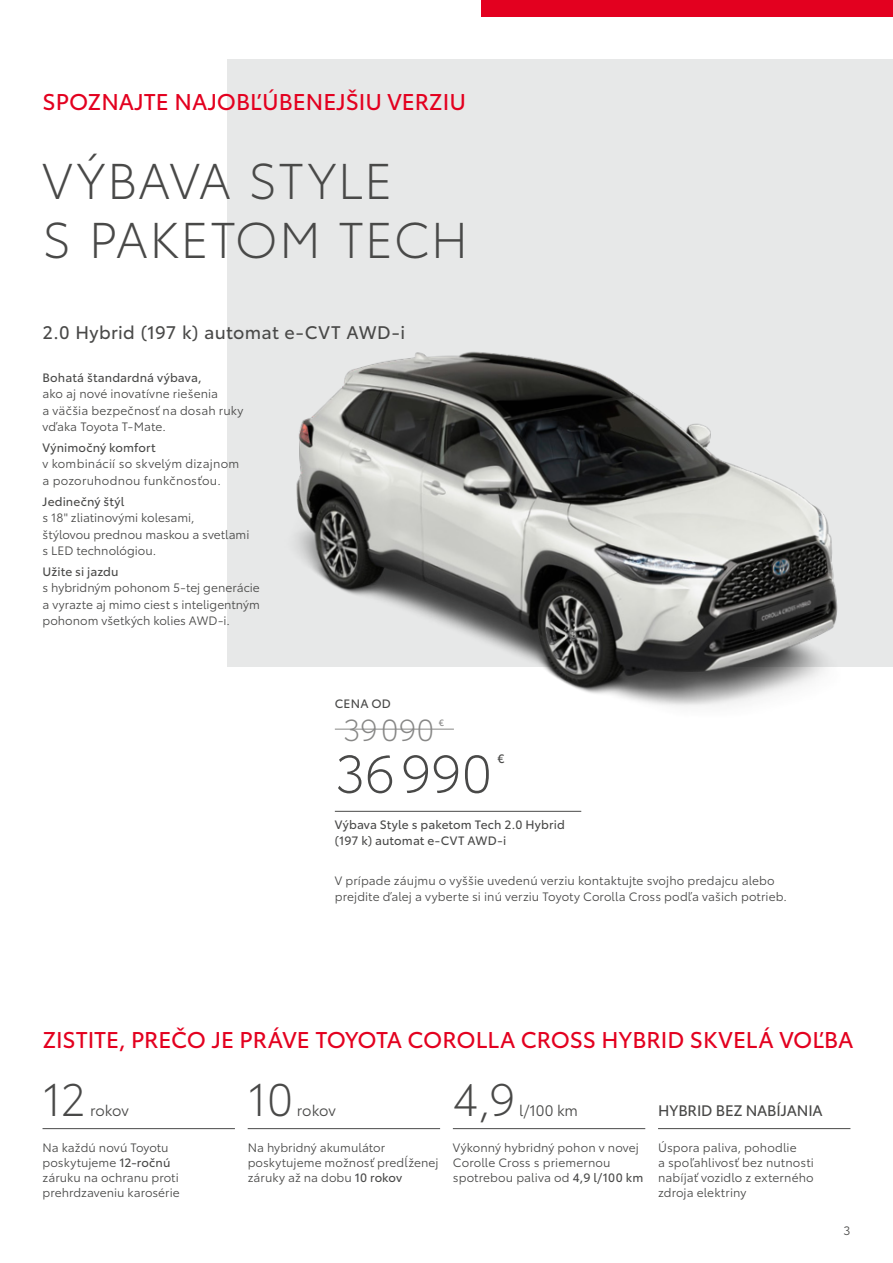
<style>
.page{position:relative;width:893px;height:1263px;background:#fff}
.page>*{position:absolute;margin:0;border:0;box-sizing:border-box;transform-origin:0 0}
.t1{font:300 52.5px "Toyota Type";letter-spacing:.005em;color:#494948}
.t2{font:300 49.5px/59.4px "Toyota Type";letter-spacing:.02em;color:#494948}
.t3{font:300 45px "Toyota Type";color:#494948}
.t4{font:300 30px "Toyota Type";letter-spacing:.015em;color:#878786}
.t5{font:22.5px "Toyota Type";color:#e3001f}
.t6{font:18px "Toyota Type";letter-spacing:.02em;color:#494948}
.t7{font:15px "Toyota Type";letter-spacing:-.01em;color:#494948}
.t8{font:15px "Toyota Type";letter-spacing:-.005em;color:#494948}
.t9{font:12px/15px "Toyota Type";letter-spacing:.005em;color:#494948}
.t10{font:12px/16.5px "Toyota Type";letter-spacing:.01em;color:#494948}
.t11{font:9px "Toyota Type";color:#878786}
.s1{font-style:inherit}
</style>
<div class="page">
<div style="left:227px;top:60px;width:666px;height:607px;background:#e7e8e8"></div>
<img style="left:296px;top:351px;width:542px;height:461px">
<div style="left:481px;top:0;width:412px;height:17px;background:#e3001f"></div>
<hr style="left:335px;top:811px;width:246px;height:1px;background:#494948">
<hr style="left:335px;top:729px;width:119px;height:1px;background:#878786">
<hr style="left:43px;top:1128px;width:192px;height:1px;background:#494948">
<hr style="left:248px;top:1128px;width:192px;height:1px;background:#494948">
<hr style="left:453px;top:1128px;width:192px;height:1px;background:#494948">
<hr style="left:658px;top:1128px;width:192px;height:1px;background:#494948">
<h3 class="t5" style="left:43px;top:86px;width:425px">SPOZNAJTE NAJOBĽÚBENEJŠIU VERZIU</h3>
<h2 class="t2" style="left:43px;top:148px;width:427px">VÝBAVA STYLE<br>S PAKETOM TECH</h2>
<h3 class="t6" style="left:43px;top:319px;width:364px">2.0 Hybrid (197 k) automat e‑CVT AWD‑i</h3>
<p class="t10" style="left:43px;top:368px;width:161px">Bohatá štandardná výbava,</p>
<p class="t9" style="left:43px;top:385px;width:202px;line-height:16.5px">ako aj nové inovatívne riešenia<br>a väčšia bezpečnosť na dosah ruky vďaka Toyota T‑Mate.</p>
<p class="t10" style="left:43px;top:438px;width:115px">Výnimočný komfort</p>
<p class="t9" style="left:43px;top:455px;width:198px;line-height:16.5px">v kombinácií so skvelým dizajnom a pozoruhodnou funkčnosťou.</p>
<p class="t10" style="left:43px;top:492px;width:83px">Jedinečný štýl</p>
<p class="t9" style="left:43px;top:509px;width:208px;line-height:16.5px">s 18" zliatinovými kolesami,<br>štýlovou prednou maskou a svetlami s LED technológiou.</p>
<p class="t10" style="left:43px;top:562px;width:78px">Užite si jazdu</p>
<p class="t9" style="left:43px;top:579px;width:219px;line-height:16.5px;text-align:justify">s hybridným pohonom 5‑tej generácie a vyrazte aj mimo ciest s inteligentným pohonom všetkých kolies AWD‑i.</p>
<p class="t10" style="left:335px;top:695px;width:58px">CENA OD</p>
<h3 class="t4" style="left:343px;top:708px;width:93px">39090</h3>
<p class="t11" style="left:439px;top:716px;width:7px">€</p>
<h1 class="t1" style="left:335px;top:736px;width:159px">36990</h1>
<p class="t10" style="left:497px;top:749px;width:9px">€</p>
<p class="t10" style="left:335px;top:815px;width:231px">Výbava Style s paketom Tech 2.0 Hybrid (197 k) automat e‑CVT AWD‑i</p>
<p class="t9" style="left:335px;top:871px;width:454px;line-height:16.5px">V prípade záujmu o vyššie uvedenú verziu kontaktujte svojho predajcu alebo prejdite ďalej a vyberte si inú verziu Toyoty Corolla Cross podľa vašich potrieb.</p>
<h3 class="t5" style="left:43px;top:1023px;width:812px">ZISTITE, PREČO JE PRÁVE TOYOTA COROLLA CROSS HYBRID SKVELÁ VOĽBA</h3>
<h3 class="t3" style="left:43px;top:1067px;width:45px">12</h3>
<h3 class="t3" style="left:248px;top:1067px;width:47px">10</h3>
<h3 class="t3" style="left:453px;top:1067px;width:64px">4,9</h3>
<p class="t7" style="left:658px;top:1099px;width:166px">HYBRID BEZ NABÍJANIA</p>
<p class="t9" style="left:658px;top:1139px;width:157px">Úspora paliva, pohodlie<br>a spoľahlivosť bez nutnosti nabíjať vozidlo z externého zdroja elektriny</p>
<p class="t8" style="left:90px;top:1099px;width:40px">rokov</p>
<p class="t9" style="left:43px;top:1139px;width:139px">Na každú novú Toyotu poskytujeme <span class="s1">12‑ročnú </span>záruku na ochranu proti prehrdzaveniu karosérie</p>
<p class="t8" style="left:297px;top:1099px;width:40px">rokov</p>
<p class="t9" style="left:248px;top:1139px;width:193px">Na hybridný akumulátor poskytujeme možnosť predĺženej záruky až na dobu <span class="s1">10 rokov</span></p>
<p class="t8" style="left:519px;top:1099px;width:60px">l/100 km</p>
<p class="t9" style="left:453px;top:1139px;width:192px">Výkonný hybridný pohon v novej<br>Corolle Cross s priemernou spotrebou paliva od <span class="s1">4,9 l/100 km</span></p>
<p class="t9" style="left:844px;top:1222px;width:8px">3</p>
</div>
